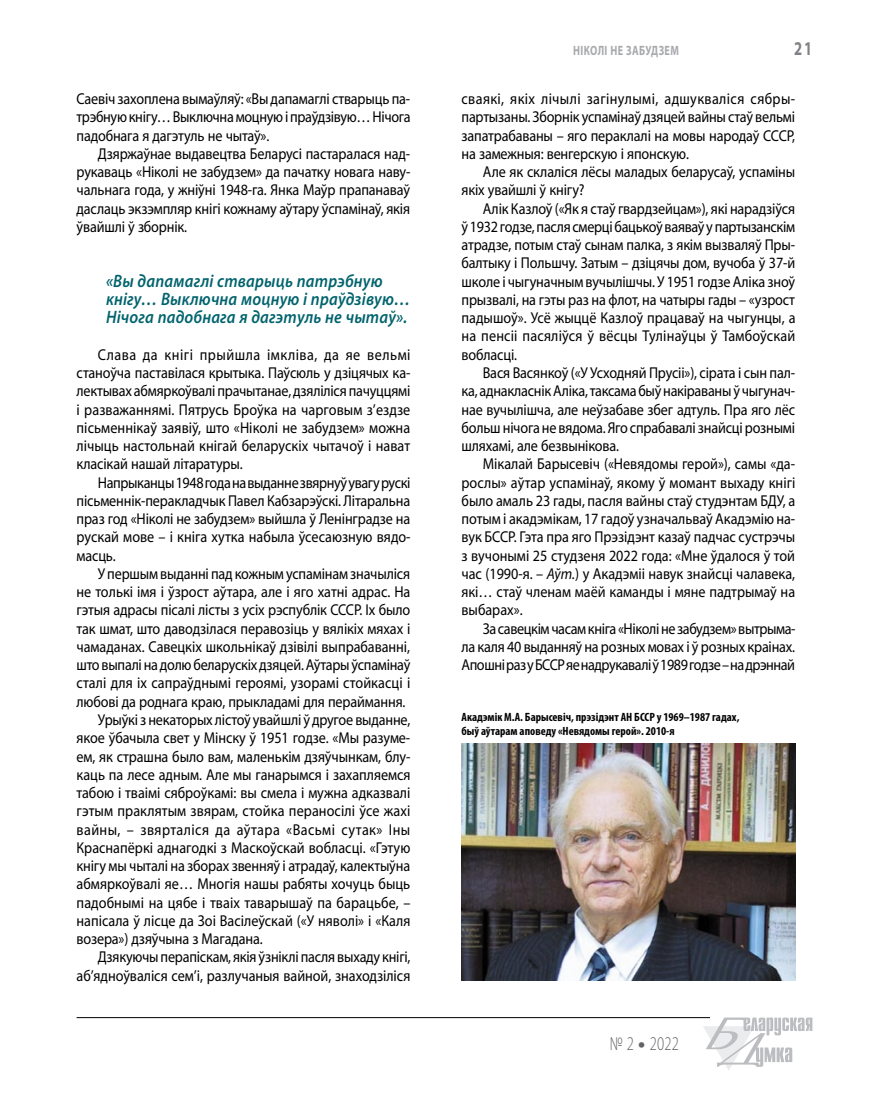
<style>
.page{position:relative;width:872px;height:1106px;background:#fff}
.page>*{position:absolute;margin:0;border:0;box-sizing:border-box;transform-origin:0 0}
.t1{font:300 19.5px "Myriad Pro";color:#636467;scale:.75 1}
.t2{font:700 19.5px "Myriad Pro";color:#808285;scale:.75 1}
.t3{font:italic 600 18px/18.3px "Myriad Pro";letter-spacing:.01em;color:#00636d;scale:.9 1}
.t4{font:15.75px/18.3px "Myriad Pro";letter-spacing:-.005em;color:#000;text-align:justify;scale:.9 1}
.t5{font:15.75px "Myriad Pro";letter-spacing:.03em;color:#000;scale:.9 1}
.t6{font:700 13.5px "Myriad Pro";letter-spacing:.04em;color:#a7a9ac;scale:.75 1}
.t7{font:700 condensed 12px/13.5px "Myriad Pro";color:#000}
.s1{font-style:italic}
.s2{font-weight:900}
</style>
<div class="page">
<hr style="left:77px;top:1017px;width:633px;height:1px;background:#000">
<svg style="left:703px;top:1017px;width:109px;height:53px"></svg>
<img style="left:461px;top:743px;width:334px;height:237px">
<p class="t4" style="left:77px;top:89px;width:373px">Саевіч захоплена вымаўляў: «Вы дапамаглі стварыць па&shy;трэбную кнігу… Выключна моцную і праўдзівую… Нічога падобнага я дагэтуль не чытаў».</p>
<p class="t4" style="left:77px;top:144px;width:372px;text-indent:21px">Дзяржаўнае выдавецтва Беларусі пастаралася над&shy;рукаваць «Ніколі не забудзем» да пачатку новага наву&shy;чальнага года, у жніўні 1948-га. Янка Маўр прапанаваў даслаць экзэмпляр кнігі кожнаму аўтару ўспамінаў, якія ўвайшлі ў зборнік.</p>
<p class="t3" style="left:106px;top:271px;width:340px">«Вы дапамаглі стварыць патрэбную кнігу… Выключна моцную і праўдзівую…<br>Нічога падобнага я дагэтуль не чытаў».</p>
<p class="t4" style="left:77px;top:345px;width:372px;text-indent:21px">Слава да кнігі прыйшла імкліва, да яе вельмі станоўча паставілася крытыка. Паўсюль у дзіцячых ка&shy;лектывах абмяркоўвалі прачытанае, дзяліліся пачуццямі і разважаннямі. Пятрусь Броўка на чарговым з’ездзе пісьменнікаў заявіў, што «Ніколі не забудзем» можна лічыць настольнай кнігай беларускіх чытачоў і нават класікай нашай літаратуры.</p>
<p class="t4" style="left:77px;top:473px;width:373px;text-indent:21px">Напрыканцы 1948 года на выданне звярнуў увагу рускі пісьменнік-перакладчык Павел Кабзарэўскі. Літаральна праз год «Ніколі не забудзем» выйшла ў Ленінградзе на рускай мове – і кніга хутка набыла ўсесаюзную вядо&shy;масць.</p>
<p class="t4" style="left:98px;top:564px;width:348px">У першым выданні пад кожным успамінам значыліся</p>
<p class="t4" style="left:77px;top:582px;width:372px">не толькі імя і ўзрост аўтара, але і яго хатні адрас. На</p>
<p class="t4" style="left:77px;top:600px;width:372px">гэтыя адрасы пісалі лісты з усіх рэспублік СССР. Іх было</p>
<p class="t4" style="left:77px;top:619px;width:372px">так шмат, што даводзілася перавозіць у вялікіх мяхах і</p>
<p class="t4" style="left:77px;top:637px;width:372px">чамаданах. Савецкіх школьнікаў дзівілі выпрабаванні,</p>
<p class="t4" style="left:77px;top:655px;width:372px">што выпалі на долю беларускіх дзяцей. Аўтары ўспамінаў</p>
<p class="t4" style="left:77px;top:674px;width:372px">сталі для іх сапраўднымі героямі, узорамі стойкасці і</p>
<p class="t4" style="left:77px;top:692px;width:367px">любові да роднага краю, прыкладамі для пераймання.</p>
<p class="t4" style="left:98px;top:710px;width:349px">Урыўкі з некаторых лістоў увайшлі ў другое выданне,</p>
<p class="t4" style="left:77px;top:728px;width:372px">якое ўбачыла свет у Мінску ў 1951 годзе. «Мы разуме-</p>
<p class="t4" style="left:77px;top:747px;width:372px">ем, як страшна было вам, маленькім дзяўчынкам, блу-</p>
<p class="t4" style="left:77px;top:765px;width:373px">каць па лесе адным. Але мы ганарымся і захапляемся</p>
<p class="t4" style="left:77px;top:783px;width:372px">табою і тваімі сяброўкамі: вы смела і мужна адказвалі</p>
<p class="t4" style="left:77px;top:801px;width:372px">гэтым праклятым звярам, стойка пераносілі ўсе жахі</p>
<p class="t5" style="left:77px;top:819px;width:372px">вайны, – звярталіся да аўтара «Васьмі сутак» Іны</p>
<p class="t4" style="left:77px;top:838px;width:372px">Краснапёркі аднагодкі з Маскоўскай вобласці. «Гэтую</p>
<p class="t4" style="left:77px;top:856px;width:372px">кнігу мы чыталі на зборах звенняў і атрадаў, калектыўна</p>
<p class="t4" style="left:77px;top:874px;width:372px">абмяркоўвалі яе… Многія нашы рабяты хочуць быць</p>
<p class="t4" style="left:77px;top:893px;width:372px">падобнымі на цябе і тваіх таварышаў па барацьбе, –</p>
<p class="t4" style="left:77px;top:911px;width:372px">напісала ў лісце да Зоі Васілеўскай («У няволі» і «Каля</p>
<p class="t4" style="left:77px;top:929px;width:208px">возера») дзяўчына з Магадана.</p>
<p class="t4" style="left:98px;top:947px;width:349px">Дзякуючы перапіскам, якія ўзніклі пасля выхаду кнігі,</p>
<p class="t4" style="left:77px;top:966px;width:372px">аб’ядноўваліся сем’і, разлучаныя вайной, знаходзіліся</p>
<p class="t6" style="left:573px;top:42px;width:143px">Ніколі не забудзем</p>
<p class="t2" style="left:794px;top:36px;width:26px">21</p>
<p class="t4" style="left:461px;top:89px;width:372px">сваякі, якіх лічылі загінулымі, адшукваліся сябры&shy;партызаны. Зборнік успамінаў дзяцей вайны стаў вельмі запатрабаваны – яго пераклалі на мовы народаў СССР, на замежныя: венгерскую і японскую.</p>
<p class="t4" style="left:461px;top:162px;width:372px;text-indent:21px">Але як склаліся лёсы маладых беларусаў, успаміны якіх увайшлі ў кнігу?</p>
<p class="t4" style="left:461px;top:199px;width:372px;text-indent:21px">Алік Казлоў («Як я стаў гвардзейцам»), які нарадзіўся ў 1932 годзе, пасля смерці бацькоў ваяваў у партызанскім атрадзе, потым стаў сынам палка, з якім вызваляў Пры&shy;балтыку і Польшчу. Затым – дзіцячы дом, вучоба ў 37-й школе і чыгуначным вучылішчы. У 1951 годзе Аліка зноў прызвалі, на гэты раз на флот, на чатыры гады – «узрост падышоў». Усё жыццё Казлоў працаваў на чыгунцы, а на пенсіі пасяліўся ў вёсцы Тулінаўцы ў Тамбоўскай вобласці.</p>
<p class="t4" style="left:461px;top:363px;width:372px;text-indent:21px">Вася Васянкоў («У Усходняй Прусіі»), сірата і сын пал&shy;ка, аднакласнік Аліка, таксама быў накіраваны ў чыгунач&shy;нае вучылішча, але неўзабаве збег адтуль. Пра яго лёс больш нічога не вядома. Яго спрабавалі знайсці рознымі шляхамі, але безвынікова.</p>
<p class="t4" style="left:461px;top:454px;width:372px;text-indent:21px">Мікалай Барысевіч («Невядомы герой»), самы «да&shy;рослы» аўтар успамінаў, якому ў момант выхаду кнігі было амаль 23 гады, пасля вайны стаў студэнтам БДУ, а потым і акадэмікам, 17 гадоў узначальваў Акадэмію на&shy;вук БССР. Гэта пра яго Прэзідэнт казаў падчас сустрэчы з вучонымі 25 студзеня 2022 года: «Мне ўдалося ў той час (1990-я. – <span class="s1">Аўт.</span>) у Акадэміі навук знайсці чалавека, які… стаў членам маёй каманды і мяне падтрымаў на выбарах».</p>
<p class="t4" style="left:461px;top:619px;width:372px;text-indent:21px">За савецкім часам кніга «Ніколі не забудзем» вытрыма&shy;ла каля 40 выданняў на розных мовах і ў розных краінах.<br>Апошні раз у БССР яе надрукавалі ў 1989 годзе – на дрэннай</p>
<p class="t7" style="left:461px;top:710px;width:279px">Акадэмік М.А. Барысевіч, прэзідэнт АН БССР у 1969–1987 гадах, быў аўтарам аповеду «Невядомы герой». 2010-я</p>
<p class="t1" style="left:609px;top:1032px;width:94px">№ 2 <span class="s2">•</span> 2022</p>
</div>
